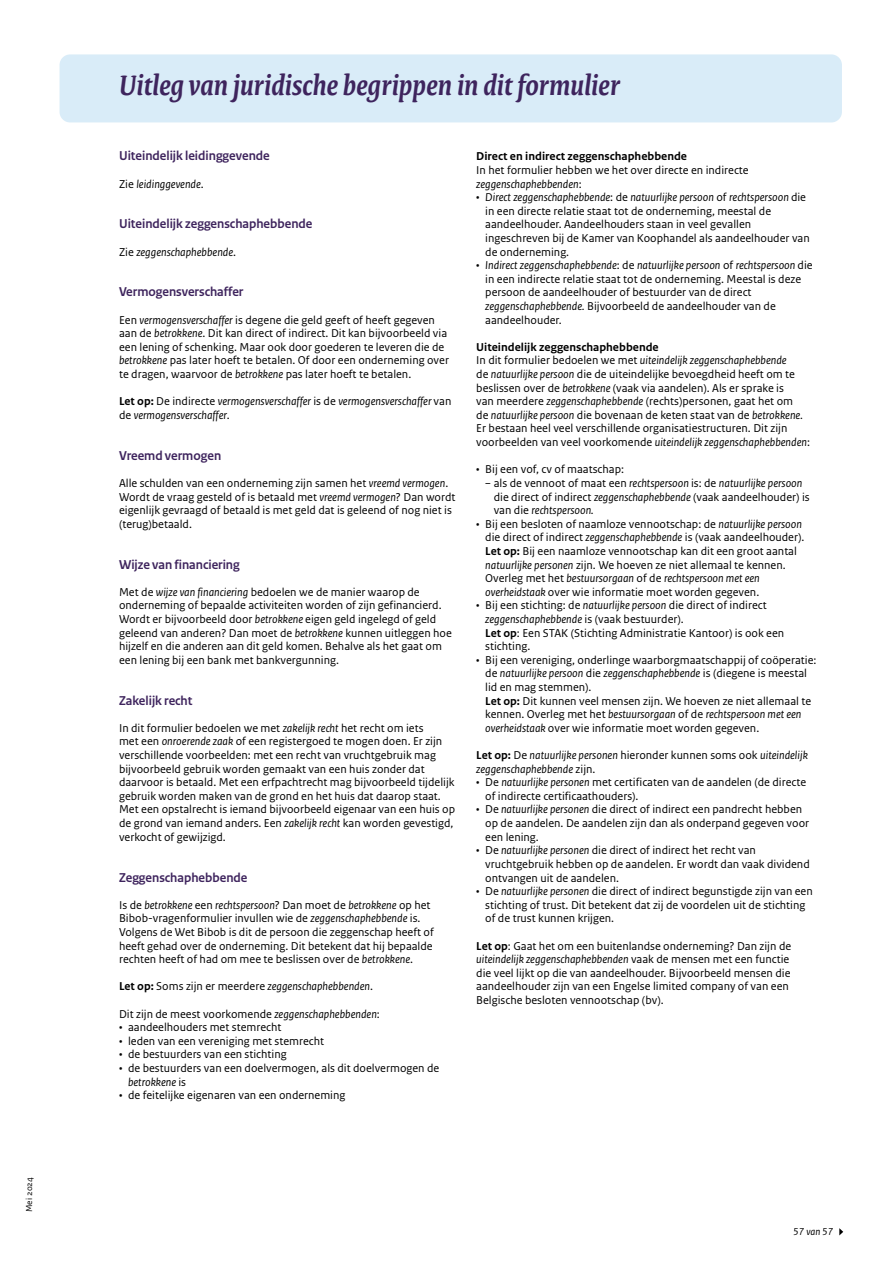
<style>
.page{position:relative;width:893px;height:1263px;background:#fff}
.page>*{position:absolute;margin:0;border:0;box-sizing:border-box;transform-origin:0 0}
.t1{font:italic 700 30px "Rijksoverheid Serif";letter-spacing:-.005em;color:#3e245d}
.Alineakop_H3{font:700 13.5px "Rijksoverheid Sans Heading";color:#3e245d}
.Tekst_introductie{font:12px/13.6px "Rijksoverheid Sans Text";color:#000}
.Tekst_introductie_witregel{font:12px/13.6px "Rijksoverheid Sans Text";color:#000}
.Tekst_introductie_witregel-2{font:italic 12px/13.6px "Rijksoverheid Sans Text";color:#000}
.Tussenkop_H3{font:700 12px "Rijksoverheid Sans Text";color:#000}
.Tekst_introductie-2{font:italic 12px "Rijksoverheid Sans Text";color:#000}
.t2{font:italic 10.5px "Rijksoverheid Sans Text";color:#000}
.t3{font:9px "Rijksoverheid Sans Text";color:#000}
.s1{font-style:normal}
.s2{font-style:italic}
.s3{font-weight:700;font-style:normal}
.s4{font-weight:700}
</style>
<div class="page">
<svg style="left:839px;top:1228px;width:4px;height:7px"></svg>
<div style="left:60px;top:54px;width:782px;height:68px;background:#d9ecf8;border-radius:11px"></div>
<p class="t3" style="left:24px;top:1212px;width:36px;rotate:-90deg">Mei 2024</p>
<h1 class="t1" style="left:119px;top:67px;width:502px">Uitleg van juridische begrippen in dit formulier</h1>
<h3 class="Alineakop_H3" style="left:119px;top:148px;width:152px">Uiteindelijk leidinggevende</h3>
<p class="Tekst_introductie-2" style="left:119px;top:177px;width:86px"><span class="s1">Zie</span> leidinggevende<span class="s1">.</span></p>
<h3 class="Alineakop_H3" style="left:119px;top:216px;width:195px">Uiteindelijk zeggenschaphebbende</h3>
<p class="Tekst_introductie-2" style="left:119px;top:245px;width:119px"><span class="s1">Zie</span> zeggenschaphebbende<span class="s1">.</span></p>
<h3 class="Alineakop_H3" style="left:119px;top:284px;width:126px">Vermogensverschaffer</h3>
<p class="Tekst_introductie" style="left:119px;top:313px;width:331px">Een <span class="s2">vermogensverschaffer</span> is degene die geld geeft of heeft gegeven aan de <span class="s2">betrokkene</span>. Dit kan direct of indirect. Dit kan bijvoorbeeld via een lening of schenking. Maar ook door goederen te leveren die de <span class="s2">betrokkene</span> pas later hoeft te betalen. Of door een onderneming over te dragen, waarvoor de <span class="s2">betrokkene</span> pas later hoeft te betalen.</p>
<p class="Tekst_introductie_witregel-2" style="left:119px;top:395px;width:334px"><span class="s3">Let op:</span> <span class="s1">De indirecte</span> vermogensverschaffer <span class="s1">is de</span> vermogensverschaffer <span class="s1">van de</span> vermogensverschaffer<span class="s1">.</span></p>
<h3 class="Alineakop_H3" style="left:119px;top:448px;width:104px">Vreemd vermogen</h3>
<p class="Tekst_introductie" style="left:119px;top:476px;width:338px">Alle schulden van een onderneming zijn samen het <span class="s2">vreemd vermogen</span>.<br>Wordt de vraag gesteld of is betaald met <span class="s2">vreemd vermogen</span>? Dan wordt eigenlijk gevraagd of betaald is met geld dat is geleend of nog niet is (terug)betaald.</p>
<h3 class="Alineakop_H3" style="left:119px;top:556px;width:122px">Wijze van financiering</h3>
<p class="Tekst_introductie" style="left:119px;top:585px;width:334px">Met de <span class="s2">wijze van financiering</span> bedoelen we de manier waarop de onderneming of bepaalde activiteiten worden of zijn gefinancierd.<br>Wordt er bijvoorbeeld door <span class="s2">betrokkene</span> eigen geld ingelegd of geld geleend van anderen? Dan moet de <span class="s2">betrokkene</span> kunnen uitleggen hoe hijzelf en die anderen aan dit geld komen. Behalve als het gaat om een lening bij een bank met bankvergunning.</p>
<h3 class="Alineakop_H3" style="left:119px;top:693px;width:75px">Zakelijk recht</h3>
<p class="Tekst_introductie" style="left:119px;top:721px;width:338px">In dit formulier bedoelen we met <span class="s2">zakelijk recht</span> het recht om iets<br>met een <span class="s2">onroerende zaak</span> of een registergoed te mogen doen. Er zijn verschillende voorbeelden: met een recht van vruchtgebruik mag bijvoorbeeld gebruik worden gemaakt van een huis zonder dat daarvoor is betaald. Met een erfpachtrecht mag bijvoorbeeld tijdelijk gebruik worden maken van de grond en het huis dat daarop staat.<br>Met een opstalrecht is iemand bijvoorbeeld eigenaar van een huis op de grond van iemand anders. Een <span class="s2">zakelijk recht</span> kan worden gevestigd, verkocht of gewijzigd.</p>
<h3 class="Alineakop_H3" style="left:119px;top:869px;width:130px">Zeggenschaphebbende</h3>
<p class="Tekst_introductie" style="left:119px;top:898px;width:316px">Is de <span class="s2">betrokkene</span> een <span class="s2">rechtspersoon</span>? Dan moet de <span class="s2">betrokkene</span> op het Bibob-vragenformulier invullen wie de <span class="s2">zeggenschaphebbende</span> is.<br>Volgens de Wet Bibob is dit de persoon die zeggenschap heeft of heeft gehad over de onderneming. Dit betekent dat hij bepaalde rechten heeft of had om mee te beslissen over de <span class="s2">betrokkene</span>.</p>
<p class="Tekst_introductie_witregel-2" style="left:119px;top:980px;width:255px"><span class="s3">Let op:</span> <span class="s1">Soms zijn er meerdere</span> zeggenschaphebbenden<span class="s1">.</span></p>
<p class="Tekst_introductie_witregel" style="left:119px;top:1007px;width:262px">Dit zijn de meest voorkomende <span class="s2">zeggenschaphebbenden</span>:</p>
<p class="Tekst_introductie" style="left:119px;top:1021px;width:164px">• aandeelhouders met stemrecht</p>
<p class="Tekst_introductie" style="left:119px;top:1034px;width:207px">• leden van een vereniging met stemrecht</p>
<p class="Tekst_introductie" style="left:119px;top:1048px;width:169px">• de bestuurders van een stichting</p>
<p class="Tekst_introductie" style="left:128px;top:1061px;width:313px;text-indent:-9px">• de bestuurders van een doelvermogen, als dit doelvermogen de <span class="s2">betrokkene</span> is</p>
<p class="Tekst_introductie" style="left:119px;top:1089px;width:228px">• de feitelijke eigenaren van een onderneming</p>
<h3 class="Tussenkop_H3" style="left:476px;top:150px;width:212px">Direct en indirect zeggenschaphebbende</h3>
<p class="Tekst_introductie" style="left:476px;top:163px;width:274px">In het formulier hebben we het over directe en indirecte <span class="s2">zeggenschaphebbenden</span>:</p>
<p class="Tekst_introductie" style="left:485px;top:191px;width:326px;text-indent:-9px">• <span class="s2">Direct zeggenschaphebbende</span>: de <span class="s2">natuurlijke persoon</span> of <span class="s2">rechtspersoon</span> die in een directe relatie staat tot de onderneming, meestal de aandeelhouder. Aandeelhouders staan in veel gevallen ingeschreven bij de Kamer van Koophandel als aandeelhouder van de onderneming.</p>
<p class="Tekst_introductie" style="left:485px;top:259px;width:329px;text-indent:-9px">• <span class="s2">Indirect zeggenschaphebbende</span>: de <span class="s2">natuurlijke persoon</span> of <span class="s2">rechtspersoon</span> die in een indirecte relatie staat tot de onderneming. Meestal is deze persoon de aandeelhouder of bestuurder van de direct <span class="s2">zeggenschaphebbende.</span> Bijvoorbeeld de aandeelhouder van de aandeelhouder.</p>
<h3 class="Tussenkop_H3" style="left:476px;top:340px;width:184px">Uiteindelijk zeggenschaphebbende</h3>
<p class="Tekst_introductie" style="left:476px;top:354px;width:335px">In dit formulier bedoelen we met <span class="s2">uiteindelijk zeggenschaphebbende<br></span>de <span class="s2">natuurlijke persoon</span> die de uiteindelijke bevoegdheid heeft om te beslissen over de <span class="s2">betrokkene</span> (vaak via aandelen). Als er sprake is<br>van meerdere <span class="s2">zeggenschaphebbende</span> (rechts)personen, gaat het om<br>de <span class="s2">natuurlijke persoon</span> die bovenaan de keten staat van de <span class="s2">betrokkene.<br></span>Er bestaan heel veel verschillende organisatiestructuren. Dit zijn voorbeelden van veel voorkomende <span class="s2">uiteindelijk zeggenschaphebbenden</span>:</p>
<p class="Tekst_introductie" style="left:476px;top:463px;width:149px">• Bij een vof, cv of maatschap:</p>
<p class="Tekst_introductie" style="left:494px;top:476px;width:317px;text-indent:-9px">− als de vennoot of maat een <span class="s2">rechtspersoon</span> is: de <span class="s2">natuurlijke persoon </span>die direct of indirect <span class="s2">zeggenschaphebbende</span> (vaak aandeelhouder) is van die <span class="s2">rechtspersoon.</span></p>
<p class="Tekst_introductie" style="left:485px;top:517px;width:321px;text-indent:-9px">• Bij een besloten of naamloze vennootschap: de <span class="s2">natuurlijke persoon </span>die direct of indirect <span class="s2">zeggenschaphebbende</span> is (vaak aandeelhouder).<br><span class="s4">Let op:</span> Bij een naamloze vennootschap kan dit een groot aantal <span class="s2">natuurlijke personen</span> zijn. We hoeven ze niet allemaal te kennen.<br>Overleg met het <span class="s2">bestuursorgaan</span> of de <span class="s2">rechtspersoon met een overheidstaak</span> over wie informatie moet worden gegeven.</p>
<p class="Tekst_introductie" style="left:485px;top:599px;width:300px;text-indent:-9px">• Bij een stichting: de <span class="s2">natuurlijke persoon</span> die direct of indirect <span class="s2">zeggenschaphebbende</span> is (vaak bestuurder).<br><span class="s4">Let op</span>: Een STAK (Stichting Administratie Kantoor) is ook een stichting.</p>
<p class="Tekst_introductie" style="left:485px;top:653px;width:333px;text-indent:-9px">• Bij een vereniging, onderlinge waarborgmaatschappij of coöperatie: de <span class="s2">natuurlijke persoon</span> die <span class="s2">zeggenschaphebbende</span> is (diegene is meestal lid en mag stemmen).<br><span class="s4">Let op:</span> Dit kunnen veel mensen zijn. We hoeven ze niet allemaal te kennen. Overleg met het <span class="s2">bestuursorgaan</span> of de <span class="s2">rechtspersoon met een overheidstaak</span> over wie informatie moet worden gegeven.</p>
<p class="Tekst_introductie_witregel-2" style="left:476px;top:748px;width:333px"><span class="s3">Let op:</span> <span class="s1">De</span> natuurlijke personen <span class="s1">hieronder kunnen soms ook</span> uiteindelijk zeggenschaphebbende <span class="s1">zijn.</span></p>
<p class="Tekst_introductie" style="left:485px;top:776px;width:322px;text-indent:-9px">• De <span class="s2">natuurlijke personen</span> met certificaten van de aandelen (de directe of indirecte certificaathouders).</p>
<p class="Tekst_introductie" style="left:485px;top:803px;width:325px;text-indent:-9px">• De <span class="s2">natuurlijke personen</span> die direct of indirect een pandrecht hebben op de aandelen. De aandelen zijn dan als onderpand gegeven voor een lening.</p>
<p class="Tekst_introductie" style="left:485px;top:844px;width:326px;text-indent:-9px">• De <span class="s2">natuurlijke personen</span> die direct of indirect het recht van vruchtgebruik hebben op de aandelen. Er wordt dan vaak dividend ontvangen uit de aandelen.</p>
<p class="Tekst_introductie" style="left:485px;top:884px;width:329px;text-indent:-9px">• De <span class="s2">natuurlijke personen</span> die direct of indirect begunstigde zijn van een stichting of trust. Dit betekent dat zij de voordelen uit de stichting of de trust kunnen krijgen.</p>
<p class="Tekst_introductie_witregel" style="left:476px;top:939px;width:316px"><span class="s4">Let op</span>: Gaat het om een buitenlandse onderneming? Dan zijn de <span class="s2">uiteindelijk zeggenschaphebbenden</span> vaak de mensen met een functie die veel lijkt op die van aandeelhouder. Bijvoorbeeld mensen die aandeelhouder zijn van een Engelse limited company of van een Belgische besloten vennootschap (bv).</p>
<p class="t2" style="left:793px;top:1226px;width:42px">57 van 57</p>
</div>
